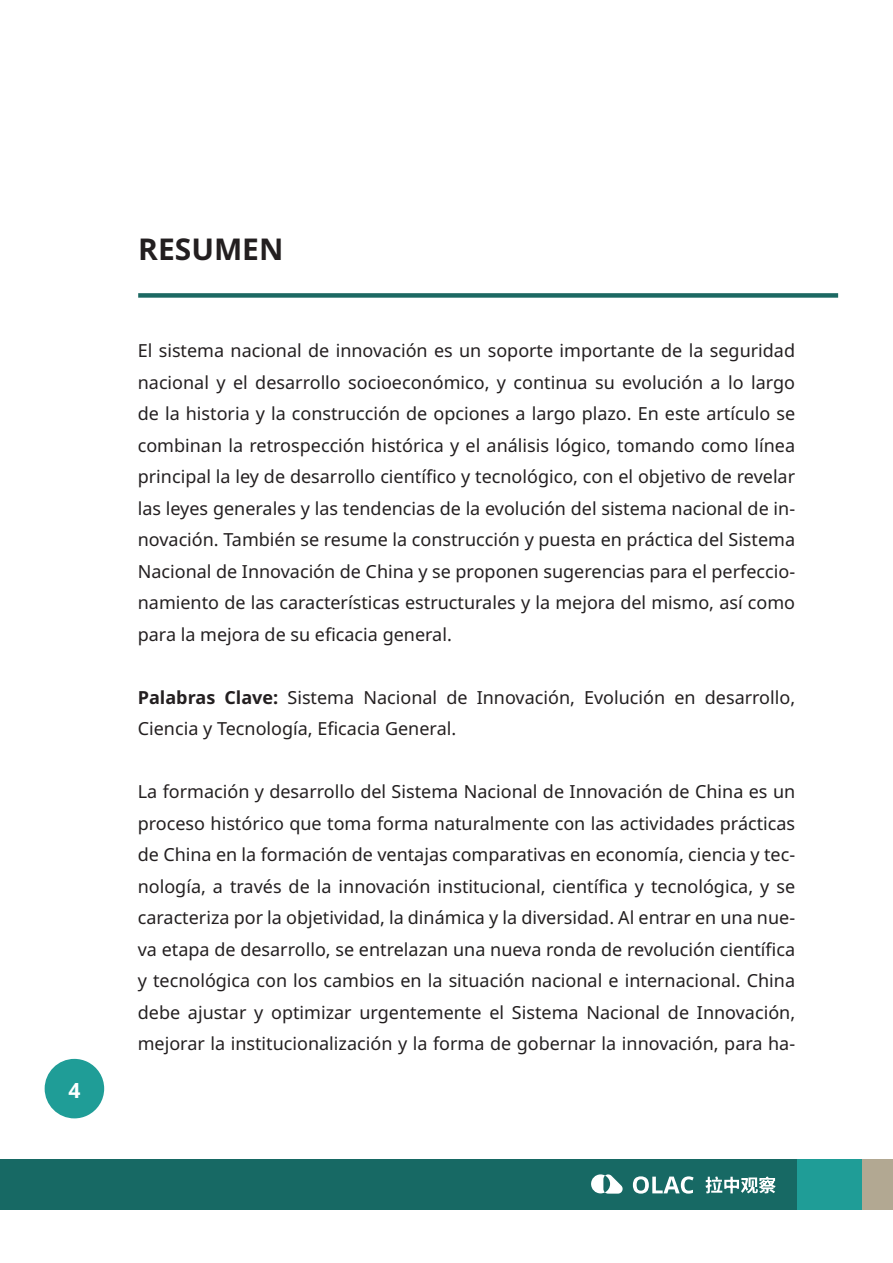
<style>
.page{position:relative;width:893px;height:1263px;background:#fff}
.page>*{position:absolute;margin:0;border:0;box-sizing:border-box;transform-origin:0 0}
.t1{font:700 30px "Noto Sans";color:#231f20}
.t2{font:700 21px "Noto Sans";color:#fff}
.t3{font:18px/31.5px "Noto Sans";color:#231f20;text-align:justify}
.s1{font-weight:700}
</style>
<div class="page">
<div style="left:0;top:1159px;width:863px;height:50px;background:#176964"></div>
<div style="left:797px;top:1159px;width:66px;height:50px;background:#1f9d97"></div>
<div style="left:863px;top:1159px;width:30px;height:50px;background:#b2a892"></div>
<svg style="left:633px;top:1176px;width:61px;height:17px"></svg>
<svg style="left:591px;top:1174px;width:32px;height:19px"></svg>
<svg style="left:705px;top:1176px;width:71px;height:17px"></svg>
<svg style="left:45px;top:1059px;width:59px;height:59px"></svg>
<div style="left:138px;top:293px;width:700px;height:5px;background:#1c6963"></div>
<p class="t2" style="left:68px;top:1075px;width:14px">4</p>
<p class="t1" style="left:138px;top:227px;width:147px">RESUMEN</p>
<p class="t3" style="left:138px;top:335px;width:659px">El sistema nacional de innovación es un soporte importante de la seguridad nacional y el desarrollo socioeconómico, y continua su evolución a lo largo de la historia y la construcción de opciones a largo plazo. En este artículo se combinan la retrospección histórica y el análisis lógico, tomando como línea principal la ley de desarrollo científico y tecnológico, con el objetivo de revelar las leyes generales y las tendencias de la evolución del sistema nacional de in&shy;novación. También se resume la construcción y puesta en práctica del Sistema Nacional de Innovación de China y se proponen sugerencias para el perfeccio&shy;namiento de las características estructurales y la mejora del mismo, así como para la mejora de su eficacia general.</p>
<p class="t3" style="left:138px;top:682px;width:659px"><span class="s1">Palabras Clave:</span> Sistema Nacional de Innovación, Evolución en desarrollo,<br>Ciencia y Tecnología, Eficacia General.</p>
<p class="t3" style="left:138px;top:776px;width:659px">La formación y desarrollo del Sistema Nacional de Innovación de China es un proceso histórico que toma forma naturalmente con las actividades prácticas de China en la formación de ventajas comparativas en economía, ciencia y tec&shy;nología, a través de la innovación institucional, científica y tecnológica, y se caracteriza por la objetividad, la dinámica y la diversidad. Al entrar en una nue&shy;va etapa de desarrollo, se entrelazan una nueva ronda de revolución científica y tecnológica con los cambios en la situación nacional e internacional. China debe ajustar y optimizar urgentemente el Sistema Nacional de Innovación, mejorar la institucionalización y la forma de gobernar la innovación, para ha-</p>
</div>
